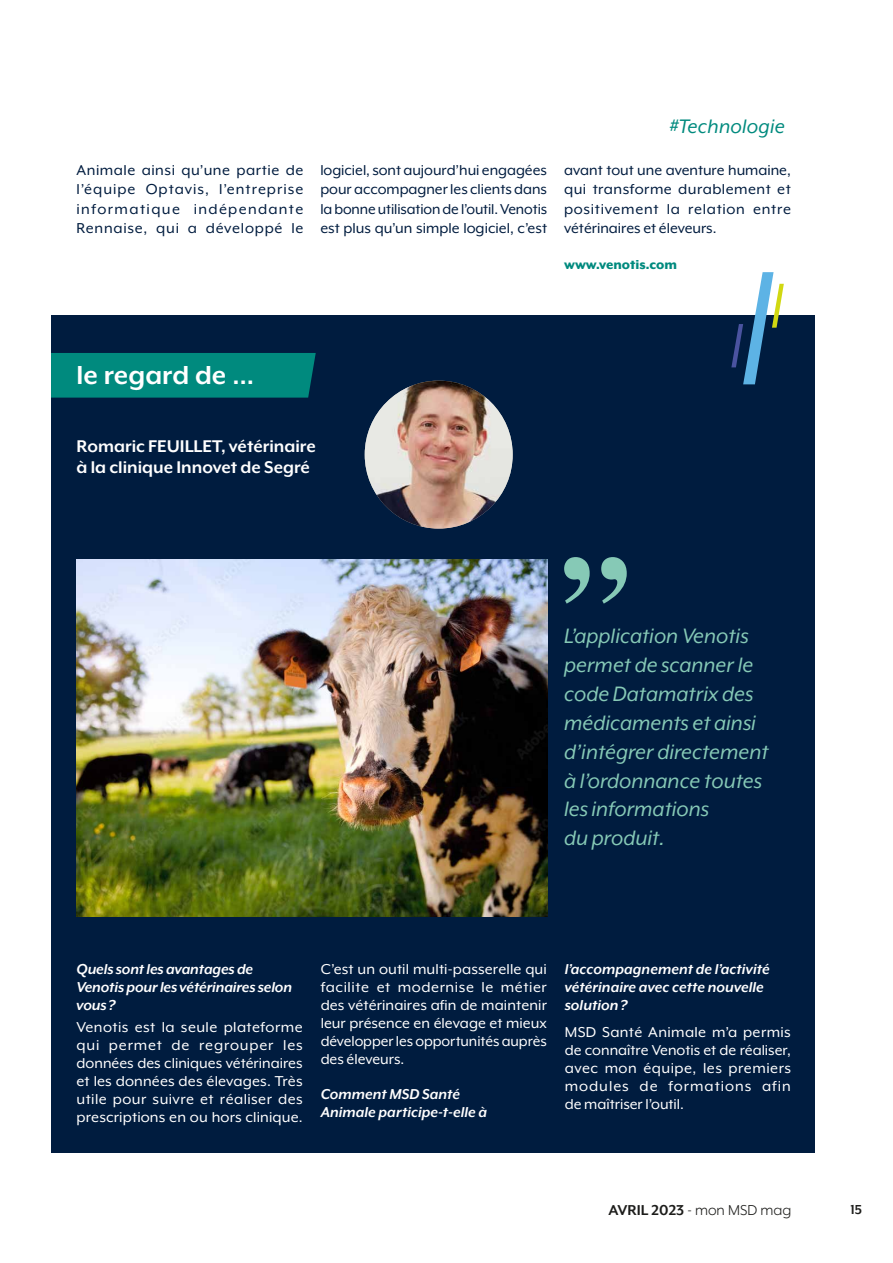
<style>
.page{position:relative;width:893px;height:1263px;background:#fff}
.page>*{position:absolute;margin:0;border:0;box-sizing:border-box;transform-origin:0 0}
.t1{font:700 30px "Mr Eaves XL Mod OT";color:#fff}
.t2{font:italic 24px/28.8px "Mr Eaves XL Mod OT";color:#86c9b6}
.t3{font:italic 22.5px "Mr Eaves XL Mod OT";letter-spacing:.01em;color:#008a7e}
.t4{font:700 19.5px/21px "Mr Eaves XL Mod OT";color:#fff}
.t5{font:16.5px/18px "Mr Eaves XL Mod OT";letter-spacing:.01em;color:#fff;text-align:justify}
.t6{font:16.5px/19.5px "Mr Eaves XL Mod OT";letter-spacing:.035em;color:#001c3f;text-align:justify}
.t7{font:italic 700 16.5px/18px "Mr Eaves XL Mod OT";color:#fff}
.t8{font:16.5px "Mr Eaves XL Mod OT";color:#1d1d1b}
.t9{font:800 15px "Mr Eaves XL Mod OT";color:#008a7e}
.t10{font:700 15px "Mr Eaves XL Mod OT";color:#1d1d1b}
.s1{font-weight:700}
</style>
<div class="page">
<div style="left:51px;top:315px;width:764px;height:837px;background:#001c3f"></div>
<div style="left:51px;top:353px;width:265px;height:45px;background:#008a7e"></div>
<img style="left:77px;top:560px;width:470px;height:356px">
<svg style="left:564px;top:557px;width:63px;height:47px"></svg>
<svg style="left:731px;top:272px;width:53px;height:112px"></svg>
<img style="left:365px;top:381px;width:148px;height:148px;border-radius:74px">
<h3 class="t3" style="left:669px;top:114px;width:117px">#Technologie</h3>
<p class="t6" style="left:77px;top:160px;width:228px">Animale ainsi qu’une partie de l’équipe Optavis, l’entreprise informatique indépendante Rennaise, qui a développé le</p>
<p class="t6" style="left:320px;top:160px;width:228px">logiciel, sont aujourd’hui engagées pour accompagner les clients dans la bonne utilisation de l’outil. Venotis est plus qu’un simple logiciel, c’est</p>
<p class="t6" style="left:564px;top:160px;width:228px">avant tout une aventure humaine, qui transforme durablement et positivement la relation entre vétérinaires et éleveurs.</p>
<h1 class="t1" style="left:77px;top:358px;width:179px">le regard de …</h1>
<p class="t4" style="left:77px;top:435px;width:241px">Romaric FEUILLET, vétérinaire à la clinique Innovet de Segré</p>
<p class="t9" style="left:564px;top:256px;width:114px">www.venotis.com</p>
<h2 class="t2" style="left:564px;top:622px;width:206px">L’application Venotis permet de scanner le code Datamatrix des médicaments et ainsi d’intégrer directement à l’ordonnance toutes les informations<br>du produit.</h2>
<p class="t7" style="left:77px;top:960px;width:217px">Quels sont les avantages de<br>Venotis pour les vétérinaires selon vous?</p>
<p class="t5" style="left:77px;top:1018px;width:228px">Venotis est la seule plateforme qui permet de regrouper les données des cliniques vétérinaires et les données des élevages. Très utile pour suivre et réaliser des prescriptions en ou hors clinique.</p>
<p class="t5" style="left:321px;top:960px;width:228px">C’est un outil multi-passerelle qui facilite et modernise le métier des vétérinaires afin de maintenir leur présence en élevage et mieux développer les opportunités auprès des éleveurs.</p>
<p class="t7" style="left:321px;top:1085px;width:168px">Comment MSD Santé<br>Animale participe-t-elle à</p>
<p class="t7" style="left:565px;top:960px;width:206px">l’accompagnement de l’activité vétérinaire avec cette nouvelle solution?</p>
<p class="t5" style="left:565px;top:1023px;width:228px">MSD Santé Animale m’a permis de connaître Venotis et de réaliser, avec mon équipe, les premiers modules de formations afin de maîtriser l’outil.</p>
<p class="t8" style="left:609px;top:1201px;width:184px"><span class="s1">AVRIL 2023</span> - mon MSD mag</p>
<p class="t10" style="left:850px;top:1201px;width:13px">15</p>
</div>
